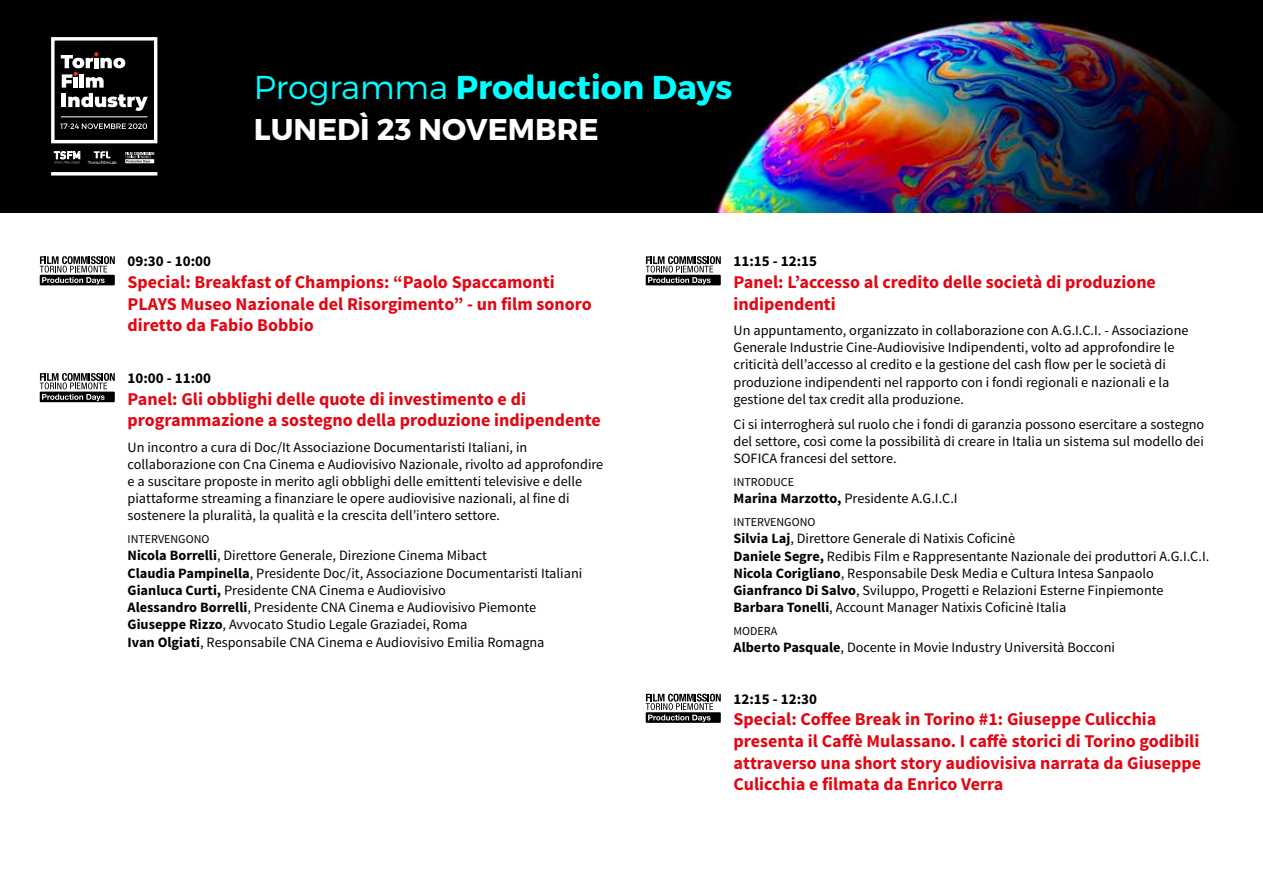
<style>
.page{position:relative;width:1263px;height:893px;background:#fff}
.page>*{position:absolute;margin:0;border:0;box-sizing:border-box;transform-origin:0 0}
.t1{font:33px "Trueno Bd";color:#0ff}
.t2{font:30px "Trueno Bd";color:#fff}
.t3{font:700 18px/21.6px "Source Sans Pro";color:#e30613}
.t4{font:700 15px "Source Sans Pro";color:#000}
.t5{font:14.25px/17.1px "Source Sans Pro";color:#000}
.t6{font:12px "Source Sans Pro";color:#000}
.s1{font-family:"Trueno Lt"}
.s2{font-weight:700}
</style>
<div class="page">
<div style="left:0;top:0;width:1263px;height:213px;background:#000"></div>
<img style="left:712px;top:15px;width:512px;height:198px">
<hr style="left:61px;top:117px;width:86px;height:1px;background:#fff">
<svg style="left:61px;top:52px;width:87px;height:59px"></svg>
<div style="left:51px;top:37px;width:106px;height:106px;border:3px solid #fff"></div>
<svg style="left:51px;top:172px;width:106px;height:4px"></svg>
<svg style="left:125px;top:152px;width:29px;height:11px"></svg>
<svg style="left:54px;top:151px;width:26px;height:13px"></svg>
<svg style="left:88px;top:151px;width:28px;height:13px"></svg>
<svg style="left:60px;top:123px;width:87px;height:6px"></svg>
<svg style="left:40px;top:256px;width:75px;height:29px"></svg>
<svg style="left:40px;top:373px;width:75px;height:29px"></svg>
<svg style="left:646px;top:256px;width:75px;height:29px"></svg>
<svg style="left:646px;top:694px;width:75px;height:29px"></svg>
<h1 class="t1" style="left:254px;top:66px;width:480px"><span class="s1">Programma</span> Production Days</h1>
<h2 class="t2" style="left:254px;top:110px;width:346px">LUNEDÌ 23 NOVEMBRE</h2>
<p class="t4" style="left:128px;top:252px;width:85px">09:30 - 10:00</p>
<p class="t3" style="left:128px;top:272px;width:466px">Special: Breakfast of Champions: “Paolo Spaccamonti<br>PLAYS Museo Nazionale del Risorgimento” - un film sonoro diretto da Fabio Bobbio</p>
<p class="t4" style="left:128px;top:369px;width:85px">10:00 - 11:00</p>
<p class="t3" style="left:128px;top:389px;width:475px">Panel: Gli obblighi delle quote di investimento e di programmazione a sostegno della produzione indipendente</p>
<p class="t5" style="left:128px;top:439px;width:477px">Un incontro a cura di Doc/It Associazione Documentaristi Italiani, in collaborazione con Cna Cinema e Audiovisivo Nazionale, rivolto ad approfondire e a suscitare proposte in merito agli obblighi delle emittenti televisive e delle piattaforme streaming a finanziare le opere audiovisive nazionali, al fine di sostenere la pluralità, la qualità e la crescita dell’intero settore.</p>
<p class="t6" style="left:128px;top:532px;width:83px">INTERVENGONO</p>
<p class="t5" style="left:128px;top:547px;width:456px"><span class="s2">Nicola Borrelli</span>, Direttore Generale, Direzione Cinema Mibact<br><span class="s2">Claudia Pampinella</span>, Presidente Doc/it, Associazione Documentaristi Italiani <span class="s2">Gianluca Curti,</span> Presidente CNA Cinema e Audiovisivo<br><span class="s2">Alessandro Borrelli</span>, Presidente CNA Cinema e Audiovisivo Piemonte <span class="s2">Giuseppe Rizzo</span>, Avvocato Studio Legale Graziadei, Roma<br><span class="s2">Ivan Olgiati</span>, Responsabile CNA Cinema e Audiovisivo Emilia Romagna</p>
<p class="t4" style="left:733px;top:252px;width:85px">11:15 - 12:15</p>
<p class="t3" style="left:733px;top:272px;width:424px">Panel: L’accesso al credito delle società di produzione indipendenti</p>
<p class="t5" style="left:733px;top:322px;width:456px">Un appuntamento, organizzato in collaborazione con A.G.I.C.I. - Associazione Generale Industrie Cine-Audiovisive Indipendenti, volto ad approfondire le criticità dell’accesso al credito e la gestione del cash flow per le società di produzione indipendenti nel rapporto con i fondi regionali e nazionali e la gestione del tax credit alla produzione.</p>
<p class="t5" style="left:733px;top:416px;width:472px;text-align:justify">Ci si interrogherà sul ruolo che i fondi di garanzia possono esercitare a sostegno del settore, così come la possibilità di creare in Italia un sistema sul modello dei SOFICA francesi del settore.</p>
<p class="t6" style="left:733px;top:475px;width:62px">INTRODUCE</p>
<p class="t5" style="left:733px;top:490px;width:226px"><span class="s2">Marina Marzotto,</span> Presidente A.G.I.C.I</p>
<p class="t6" style="left:733px;top:515px;width:83px">INTERVENGONO</p>
<p class="t5" style="left:733px;top:530px;width:477px"><span class="s2">Silvia Laj</span>, Direttore Generale di Natixis Coficinè<br><span class="s2">Daniele Segre,</span> Redibis Film e Rappresentante Nazionale dei produttori A.G.I.C.I.<br><span class="s2">Nicola Corigliano</span>, Responsabile Desk Media e Cultura Intesa Sanpaolo <span class="s2">Gianfranco Di Salvo</span>, Sviluppo, Progetti e Relazioni Esterne Finpiemonte <span class="s2">Barbara Tonelli</span>, Account Manager Natixis Coficinè Italia</p>
<p class="t6" style="left:733px;top:623px;width:45px">MODERA</p>
<p class="t5" style="left:733px;top:639px;width:383px"><span class="s2">Alberto Pasquale</span>, Docente in Movie Industry Università Bocconi</p>
<p class="t4" style="left:733px;top:689px;width:85px">12:15 - 12:30</p>
<p class="t3" style="left:733px;top:709px;width:469px">Special: Coffee Break in Torino #1: Giuseppe Culicchia presenta il Caffè Mulassano. I caffè storici di Torino godibili attraverso una short story audiovisiva narrata da Giuseppe Culicchia e filmata da Enrico Verra</p>
</div>
